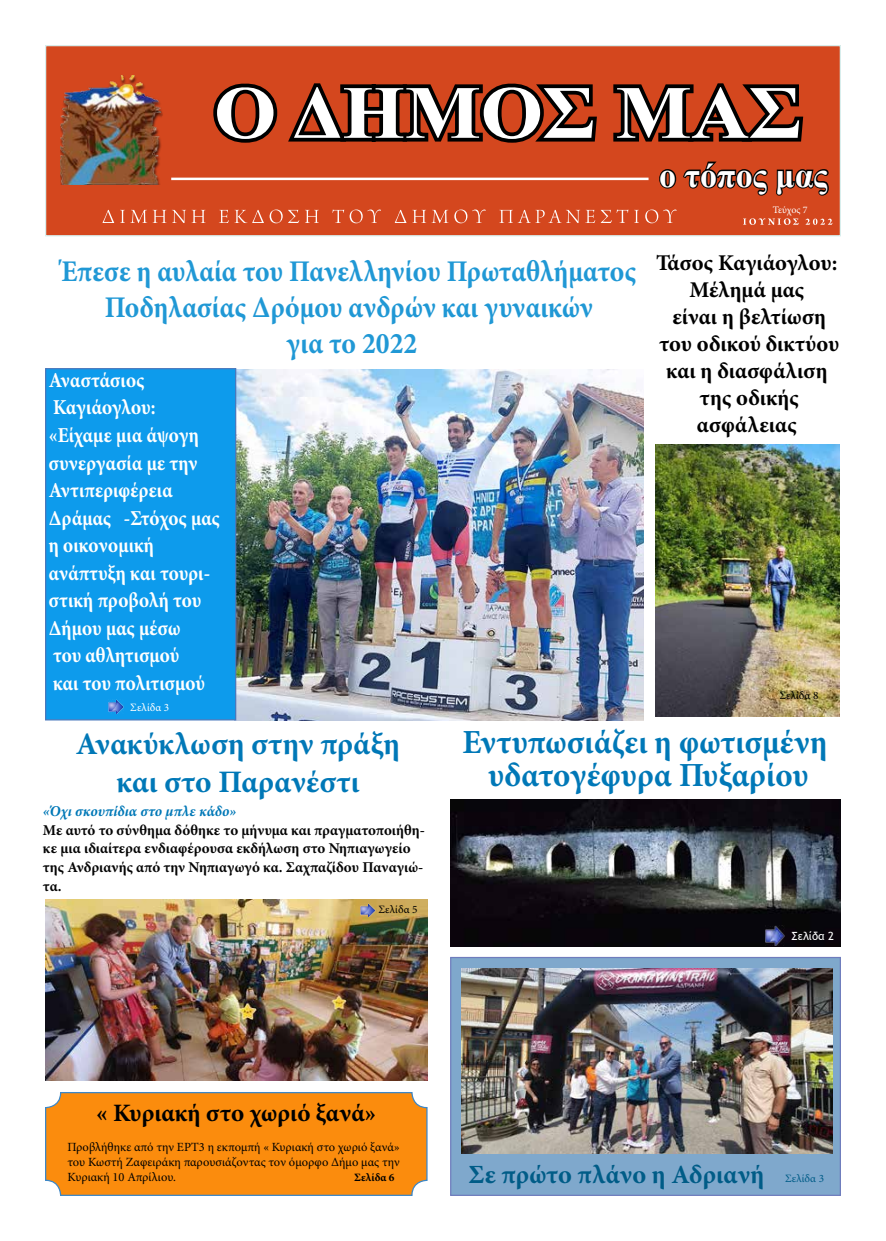
<style>
.page{position:relative;width:886px;height:1241px;background:#fff}
.page>*{position:absolute;margin:0;border:0;box-sizing:border-box;transform-origin:0 0}
.t1{font:700 75px "Times New Roman";color:#fff;scale:1.07 1}
.t2{font:700 35px "Times New Roman";color:#fff}
.t3{font:700 33.75px/33.8px "Minion Pro";color:#0078b7;text-align:center}
.t4{font:700 31.25px/37.5px "Minion Pro";color:#0078b7;text-align:center}
.t5{font:700 30px/36px "Minion Pro";color:#2098d5;text-align:center;scale:.92 1}
.t6{font:700 26.25px "Minion Pro";letter-spacing:-.005em;color:#005c87}
.t7{font:700 25px "Minion Pro";letter-spacing:-.005em;color:#000}
.t8{font:700 22.5px/27px "Minion Pro";letter-spacing:.005em;color:#000;text-align:center}
.t9{font:700 21.25px/27.5px "Minion Pro";color:#fff;scale:.91 1}
.t10{font:700 15px/18.8px "Minion Pro";color:#050505}
.t11{font:italic 700 15px "Minion Pro";color:#0078b7}
.t12{font:12.5px/15px "Minion Pro";color:#000;text-align:justify}
.t13{font:11.25px "Minion Pro";letter-spacing:.005em;color:#000}
.t14{font:11.25px "Minion Pro";letter-spacing:.005em;color:#fff}
.t15{font:11.25px "Trebuchet MS";color:#fff}
.t16{font:11.25px "Minion Pro";letter-spacing:.005em;color:#005c87}
.t17{font:700 11.25px "Minion Pro";color:#000}
.t18{font:10px "Minion Pro";letter-spacing:-.015em;color:#fff}
</style>
<div class="page">
<div style="left:450px;top:956px;width:391px;height:239px;background:#7fa8cc;border:1px solid #6f7dbd"></div>
<div style="left:45px;top:45px;width:796px;height:191px;background:#d4471e;border:1px solid #d8efee"></div>
<div style="left:46px;top:1092px;width:381px;height:103px;background:#fb8c0d;border-radius:15px"></div>
<div style="left:45px;top:1091px;width:382px;height:104px;border:1px solid #3c87c7;border-radius:15px"></div>
<img style="left:60px;top:75px;width:103px;height:109px">
<svg style="left:213px;top:83px;width:591px;height:60px"></svg>
<svg style="left:102px;top:160px;width:730px;height:77px"></svg>
<img style="left:236px;top:370px;width:407px;height:350px">
<img style="left:45px;top:899px;width:382px;height:181px">
<div style="left:45px;top:368px;width:191px;height:352px;background:#0d9bec;border:1px solid #4978bc"></div>
<img style="left:656px;top:444px;width:183px;height:272px">
<img style="left:450px;top:799px;width:390px;height:147px">
<img style="left:360px;top:902px;width:15px;height:14px">
<img style="left:765px;top:925px;width:20px;height:20px">
<img style="left:461px;top:968px;width:371px;height:185px">
<img style="left:108px;top:699px;width:15px;height:14px">
<h1 class="t1" style="left:214px;top:61px;width:551px">Ο ΔΗΜΟΣ ΜΑΣ</h1>
<h2 class="t2" style="left:659px;top:151px;width:170px">ο τόπος μας</h2>
<h3 class="t5" style="left:61px;top:253px;width:626px">Έπεσε η αυλαία του Πανελληνίου Πρωταθλήματος<br>Ποδηλασίας Δρόμου ανδρών και γυναικών<br>για το 2022</h3>
<p class="t9" style="left:49px;top:366px;width:190px">Αναστάσιος<br>Καγιάογλου: «Είχαμε μια άψογη συνεργασία με την<br>Αντιπεριφέρεια<br>Δράμας -Στόχος μας η οικονομική ανάπτυξη και τουρι&shy;στική προβολή του<br>Δήμου μας μέσω<br>του αθλητισμού<br>και του πολιτισμού</p>
<p class="t14" style="left:130px;top:699px;width:41px">Σελίδα 3</p>
<p class="t18" style="left:773px;top:203px;width:36px">Τεύχος 7</p>
<p class="t8" style="left:656px;top:249px;width:185px">Τάσος Καγιάογλου:<br>Μέλημά μας<br>είναι η βελτίωση του οδικού δικτύου και η διασφάλιση της οδικής ασφάλειας</p>
<p class="t13" style="left:779px;top:688px;width:41px">Σελίδα 8</p>
<h3 class="t4" style="left:76px;top:725px;width:326px">Ανακύκλωση στην πράξη και στο Παρανέστι</h3>
<p class="t11" style="left:43px;top:800px;width:195px">«Όχι σκουπίδια στο μπλε κάδο»</p>
<p class="t10" style="left:43px;top:820px;width:383px">Με αυτό το σύνθημα δόθηκε το μήνυμα και πραγματοποιήθη&shy;κε μια ιδιαίτερα ενδιαφέρουσα εκδήλωση στο Νηπιαγωγείο της Ανδριανής από την Νηπιαγωγό κα. Σαχπαζίδου Παναγιώ&shy;τα.</p>
<p class="t13" style="left:378px;top:902px;width:41px">Σελίδα 5</p>
<h3 class="t3" style="left:462px;top:724px;width:367px">Εντυπωσιάζει η φωτισμένη υδατογέφυρα Πυξαρίου</h3>
<p class="t15" style="left:791px;top:929px;width:44px">Σελίδα 2</p>
<p class="t7" style="left:96px;top:1095px;width:282px">« Κυριακή στο χωριό ξανά»</p>
<p class="t12" style="left:68px;top:1139px;width:334px">Προβλήθηκε από την ΕΡΤ3 η εκπομπή « Κυριακή στο χωριό ξανά» του Κωστή Ζαφειράκη παρουσιάζοντας τον όμορφο Δήμο μας την Κυριακή 10 Απρίλιου.</p>
<p class="t17" style="left:354px;top:1169px;width:42px">Σελίδα 6</p>
<p class="t6" style="left:469px;top:1155px;width:297px">Σε πρώτο πλάνο η Αδριανή</p>
<p class="t16" style="left:785px;top:1170px;width:41px">Σελίδα 3</p>
</div>
